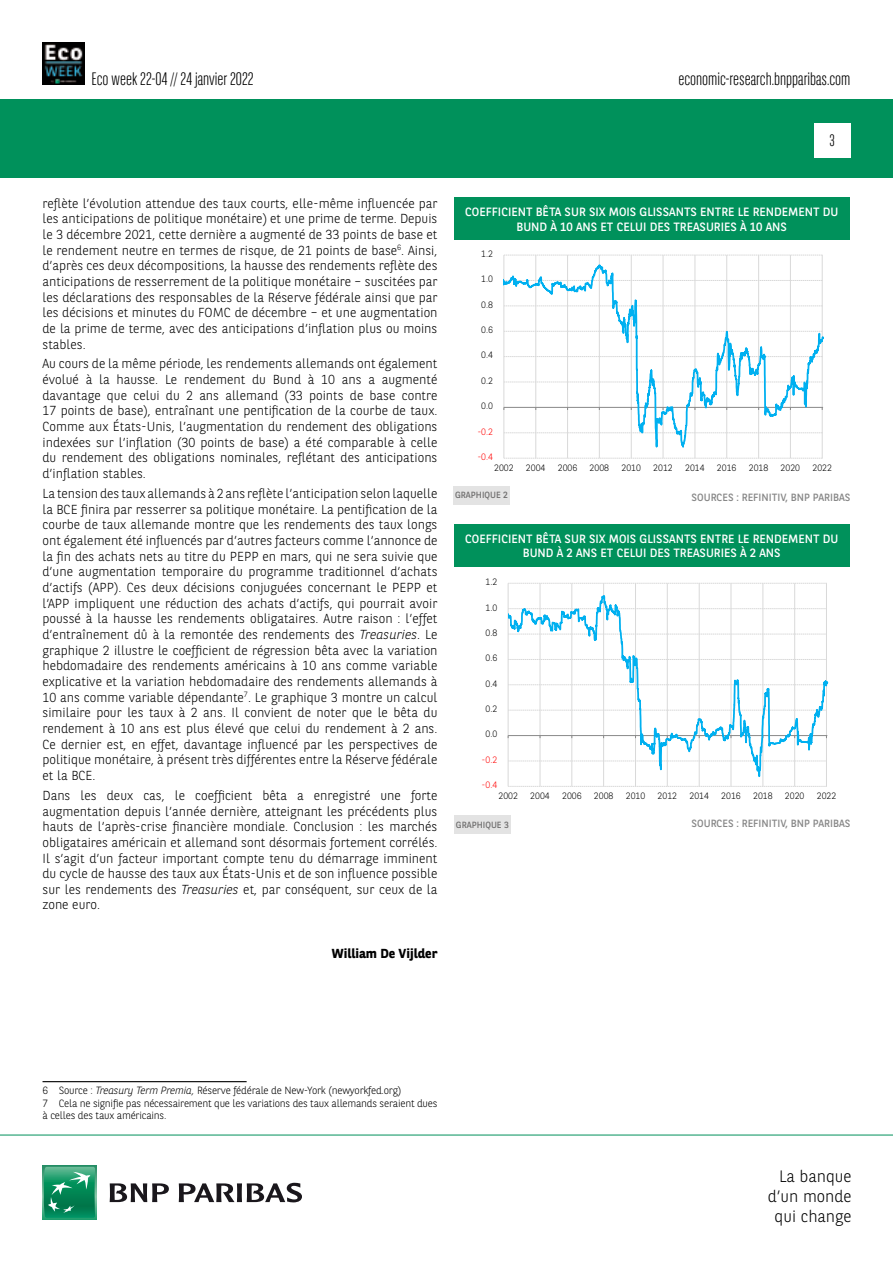
<style>
.page{position:relative;width:893px;height:1263px;background:#fff}
.page>*{position:absolute;margin:0;border:0;box-sizing:border-box;transform-origin:0 0}
.t1{font:300 18px "BNPP Sans Condensed";color:#000}
.t2{font:300 16.5px/19.8px "BNPP Sans";color:#000;text-align:right}
.t3{font:300 16.5px "BNPP Sans Condensed";color:#000}
.t4{font:300 13.05px/15.6px "BNPP Sans";color:#000;text-align:justify}
.t5{font:700 13.05px "BNPP Sans";color:#000}
.t6{font:12px/14.4px "BNPP Sans";color:#fff;text-align:center}
.t7{font:300 10.5px/12.6px "BNPP Sans";letter-spacing:-.02em;color:#000}
.t8{font:10.5px "BNPP Sans";color:#878787}
.t9{font:300 9.15px "BNPP Sans";letter-spacing:.005em;color:#000}
.t10{font:300 9.15px "BNPP Sans";color:#f00}
.t11{font:9px "BNPP Sans";color:#706f6f}
.s1{font-style:italic}
</style>
<div class="page">
<div style="left:1px;top:99px;width:892px;height:78px;background:#00915b"></div>
<svg style="left:43px;top:1166px;width:53px;height:53px"></svg>
<svg style="left:44px;top:1167px;width:51px;height:51px;background:#26996e"></svg>
<svg style="left:110px;top:1183px;width:59px;height:19px"></svg>
<svg style="left:179px;top:1183px;width:123px;height:19px"></svg>
<hr style="left:0;top:1135px;width:893px;height:1px;background:#00915b">
<div style="left:814px;top:123px;width:36px;height:34px;background:#fff"></div>
<img style="left:43px;top:43px;width:42px;height:42px">
<div style="left:454px;top:198px;width:395px;height:42px;background:#00915b"></div>
<div style="left:453px;top:486px;width:57px;height:18px;background:#e3e3e3"></div>
<svg style="left:504px;top:255px;width:320px;height:204px"></svg>
<div style="left:454px;top:524px;width:395px;height:42px;background:#00915b"></div>
<div style="left:454px;top:815px;width:57px;height:19px;background:#e3e3e3"></div>
<svg style="left:508px;top:583px;width:320px;height:204px"></svg>
<hr style="left:43px;top:1081px;width:204px;height:1px;background:#000">
<h1 class="t1" style="left:91px;top:67px;width:164px">Eco week 22-04 // 24 janvier 2022</h1>
<h1 class="t1" style="left:678px;top:67px;width:174px">economic-research.bnpparibas.com</h1>
<p class="t3" style="left:829px;top:130px;width:7px">3</p>
<p class="t4" style="left:43px;top:195px;width:396px">reflète l’évolution attendue des taux courts, elle-même influencée par les anticipations de politique monétaire) et une prime de terme. Depuis le 3 décembre 2021, cette dernière a augmenté de 33 points de base et le rendement neutre en termes de risque, de 21 points de base<sup>6</sup>. Ainsi, d’après ces deux décompositions, la hausse des rendements reflète des anticipations de resserrement de la politique monétaire – suscitées par les déclarations des responsables de la Réserve fédérale ainsi que par les décisions et minutes du FOMC de décembre – et une augmentation de la prime de terme, avec des anticipations d’inflation plus ou moins stables.</p>
<p class="t4" style="left:43px;top:355px;width:396px">Au cours de la même période, les rendements allemands ont également évolué à la hausse. Le rendement du Bund à 10 ans a augmenté davantage que celui du 2 ans allemand (33 points de base contre 17 points de base), entraînant une pentification de la courbe de taux.<br>Comme aux États-Unis, l’augmentation du rendement des obligations indexées sur l’inflation (30 points de base) a été comparable à celle du rendement des obligations nominales, reflétant des anticipations d’inflation stables.</p>
<p class="t4" style="left:43px;top:485px;width:397px">La tension des taux allemands à 2 ans reflète l’anticipation selon laquelle la BCE finira par resserrer sa politique monétaire. La pentification de la courbe de taux allemande montre que les rendements des taux longs ont également été influencés par d’autres facteurs comme l’annonce de la fin des achats nets au titre du PEPP en mars, qui ne sera suivie que d’une augmentation temporaire du programme traditionnel d’achats d’actifs (APP). Ces deux décisions conjuguées concernant le PEPP et l’APP impliquent une réduction des achats d’actifs, qui pourrait avoir poussé à la hausse les rendements obligataires. Autre raison : l’effet d’entraînement dû à la remontée des rendements des <span class="s1">Treasuries</span>. Le graphique 2 illustre le coefficient de régression bêta avec la variation hebdomadaire des rendements américains à 10 ans comme variable explicative et la variation hebdomadaire des rendements allemands à 10 ans comme variable dépendante<sup>7</sup>. Le graphique 3 montre un calcul similaire pour les taux à 2 ans. Il convient de noter que le bêta du rendement à 10 ans est plus élevé que celui du rendement à 2 ans.<br>Ce dernier est, en effet, davantage influencé par les perspectives de politique monétaire, à présent très différentes entre la Réserve fédérale et la BCE.</p>
<p class="t4" style="left:43px;top:787px;width:396px">Dans les deux cas, le coefficient bêta a enregistré une forte augmentation depuis l’année dernière, atteignant les précédents plus hauts de l’après-crise financière mondiale. Conclusion : les marchés obligataires américain et allemand sont désormais fortement corrélés.<br>Il s’agit d’un facteur important compte tenu du démarrage imminent du cycle de hausse des taux aux États-Unis et de son influence possible sur les rendements des <span class="s1">Treasuries</span> et, par conséquent, sur ceux de la zone euro.</p>
<p class="t5" style="left:332px;top:944px;width:107px">William De Vijlder</p>
<p class="t6" style="left:465px;top:204px;width:375px">COEFFICIENT BÊTA SUR SIX MOIS GLISSANTS ENTRE LE RENDEMENT DU<br>BUND À 10 ANS ET CELUI DES TREASURIES À 10 ANS</p>
<p class="t9" style="left:481px;top:247px;width:13px">1.2</p>
<p class="t9" style="left:481px;top:273px;width:13px">1.0</p>
<p class="t9" style="left:481px;top:298px;width:13px">0.8</p>
<p class="t9" style="left:481px;top:324px;width:13px">0.6</p>
<p class="t9" style="left:481px;top:349px;width:13px">0.4</p>
<p class="t9" style="left:481px;top:374px;width:13px">0.2</p>
<p class="t9" style="left:481px;top:400px;width:13px">0.0</p>
<p class="t10" style="left:477px;top:425px;width:17px">-0.2</p>
<p class="t10" style="left:477px;top:451px;width:17px">-0.4</p>
<p class="t9" style="left:494px;top:462px;width:21px">2002</p>
<p class="t9" style="left:526px;top:462px;width:21px">2004</p>
<p class="t9" style="left:558px;top:462px;width:21px">2006</p>
<p class="t9" style="left:590px;top:462px;width:21px">2008</p>
<p class="t9" style="left:621px;top:462px;width:21px">2010</p>
<p class="t9" style="left:653px;top:462px;width:21px">2012</p>
<p class="t9" style="left:685px;top:462px;width:21px">2014</p>
<p class="t9" style="left:717px;top:462px;width:21px">2016</p>
<p class="t9" style="left:749px;top:462px;width:21px">2018</p>
<p class="t9" style="left:781px;top:462px;width:21px">2020</p>
<p class="t9" style="left:812px;top:462px;width:21px">2022</p>
<p class="t11" style="left:455px;top:489px;width:54px">GRAPHIQUE 2</p>
<p class="t8" style="left:692px;top:490px;width:160px">SOURCES : REFINITIV, BNP PARIBAS</p>
<p class="t6" style="left:465px;top:531px;width:375px">COEFFICIENT BÊTA SUR SIX MOIS GLISSANTS ENTRE LE RENDEMENT DU<br>BUND À 2 ANS ET CELUI DES TREASURIES À 2 ANS</p>
<p class="t9" style="left:486px;top:576px;width:13px">1.2</p>
<p class="t9" style="left:486px;top:601px;width:13px">1.0</p>
<p class="t9" style="left:486px;top:626px;width:13px">0.8</p>
<p class="t9" style="left:486px;top:652px;width:13px">0.6</p>
<p class="t9" style="left:486px;top:677px;width:13px">0.4</p>
<p class="t9" style="left:486px;top:703px;width:13px">0.2</p>
<p class="t9" style="left:486px;top:728px;width:13px">0.0</p>
<p class="t10" style="left:482px;top:753px;width:17px">-0.2</p>
<p class="t10" style="left:482px;top:779px;width:17px">-0.4</p>
<p class="t9" style="left:498px;top:790px;width:21px">2002</p>
<p class="t9" style="left:530px;top:790px;width:21px">2004</p>
<p class="t9" style="left:562px;top:790px;width:21px">2006</p>
<p class="t9" style="left:594px;top:790px;width:21px">2008</p>
<p class="t9" style="left:626px;top:790px;width:21px">2010</p>
<p class="t9" style="left:658px;top:790px;width:21px">2012</p>
<p class="t9" style="left:689px;top:790px;width:21px">2014</p>
<p class="t9" style="left:721px;top:790px;width:21px">2016</p>
<p class="t9" style="left:753px;top:790px;width:21px">2018</p>
<p class="t9" style="left:785px;top:790px;width:21px">2020</p>
<p class="t9" style="left:817px;top:790px;width:21px">2022</p>
<p class="t11" style="left:456px;top:819px;width:54px">GRAPHIQUE 3</p>
<p class="t8" style="left:692px;top:816px;width:160px">SOURCES : REFINITIV, BNP PARIBAS</p>
<p class="t7" style="left:43px;top:1084px;width:396px">6 Source : <span class="s1">Treasury Term Premia,</span> Réserve fédérale de New-York (newyorkfed.org)<br>7 Cela ne signifie pas nécessairement que les variations des taux allemands seraient dues à celles des taux américains.</p>
<p class="t2" style="left:768px;top:1165px;width:85px">La banque d’un monde qui change</p>
</div>
